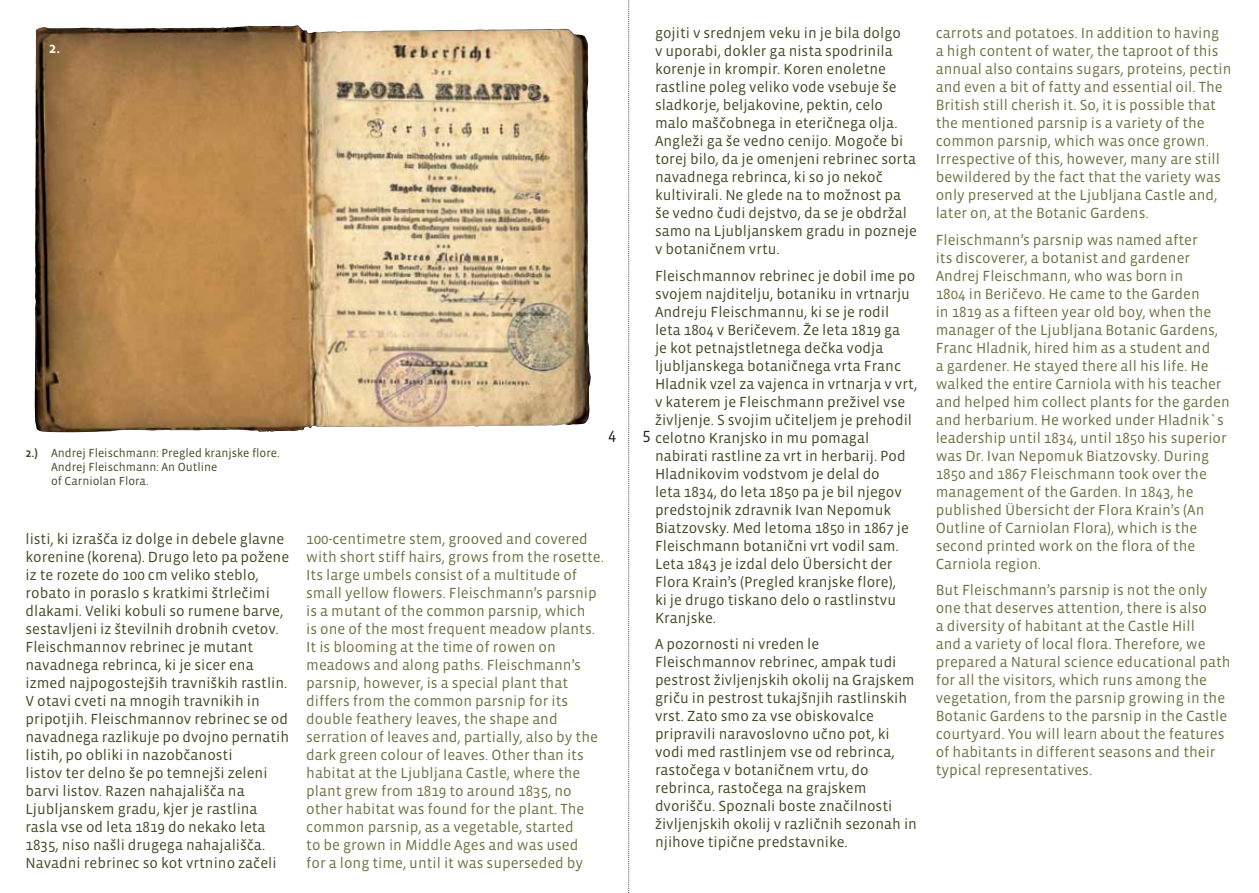
<style>
.page{position:relative;width:1259px;height:893px;background:#fff}
.page>*{position:absolute;margin:0;border:0;box-sizing:border-box;transform-origin:0 0}
.t1{font:16.5px "Vista Sans OT";color:#231f20}
.t2{font:15px/18px "Vista Sans OT";color:#6f7141}
.t3{font:15px/18px "Vista Sans OT";color:#454924}
.t4{font:500 15px "Vista Sans OT";color:#fff}
.t5{font:12px/14.2px "Vista Sans OT";color:#454924}
.s1{font-size:16.5px;color:#231f20}
.s2{font-weight:500}
</style>
<div class="page">
<img style="left:35px;top:25px;width:556px;height:407px">
<svg style="left:628px;top:0;width:2px;height:893px"></svg>
<p class="t3" style="left:655px;top:25px;width:263px">gojiti v srednjem veku in je bila dolgo<br>v uporabi, dokler ga nista spodrinila korenje in krompir. Koren enoletne rastline poleg veliko vode vsebuje še sladkorje, beljakovine, pektin, celo malo maščobnega in eteričnega olja.<br>Angleži ga še vedno cenijo. Mogoče bi torej bilo, da je omenjeni rebrinec sorta navadnega rebrinca, ki so jo nekoč kultivirali. Ne glede na to možnost pa še vedno čudi dejstvo, da se je obdržal samo na Ljubljanskem gradu in pozneje v botaničnem vrtu.</p>
<p class="t3" style="left:655px;top:267px;width:264px">Fleischmannov rebrinec je dobil ime po svojem najditelju, botaniku in vrtnarju Andreju Fleischmannu, ki se je rodil leta 1804 v Beričevem. Že leta 1819 ga<br>je kot petnajstletnega dečka vodja ljubljanskega botaničnega vrta Franc Hladnik vzel za vajenca in vrtnarja v vrt, v katerem je Fleischmann preživel vse življenje. S svojim učiteljem je prehodil</p>
<p class="t3" style="left:655px;top:447px;width:255px">nabirati rastline za vrt in herbarij. Pod Hladnikovim vodstvom je delal do leta 1834, do leta 1850 pa je bil njegov predstojnik zdravnik Ivan Nepomuk Biatzovsky. Med letoma 1850 in 1867 je Fleischmann botanični vrt vodil sam.<br>Leta 1843 je izdal delo Übersicht der Flora Krain’s (Pregled kranjske flore), ki je drugo tiskano delo o rastlinstvu Kranjske.</p>
<p class="t3" style="left:655px;top:636px;width:263px">A pozornosti ni vreden le Fleischmannov rebrinec, ampak tudi pestrost življenjskih okolij na Grajskem griču in pestrost tukajšnjih rastlinskih vrst. Zato smo za vse obiskovalce pripravili naravoslovno učno pot, ki vodi med rastlinjem vse od rebrinca, rastočega v botaničnem vrtu, do rebrinca, rastočega na grajskem dvorišču. Spoznali boste značilnosti življenjskih okolij v različnih sezonah in njihove tipične predstavnike.</p>
<p class="t4" style="left:49px;top:40px;width:13px">2.</p>
<p class="t1" style="left:608px;top:428px;width:10px">4</p>
<p class="t3" style="left:642px;top:429px;width:228px"><span class="s1">5</span> celotno Kranjsko in mu pomagal</p>
<p class="t5" style="left:51px;top:446px;width:230px;text-indent:-26px"><span class="s2">2.)</span> Andrej Fleischmann: Pregled kranjske flore.<br>Andrej Fleischmann: An Outline<br>of Carniolan Flora.</p>
<p class="t3" style="left:26px;top:531px;width:265px">listi, ki izrašča iz dolge in debele glavne korenine (korena). Drugo leto pa požene iz te rozete do 100 cm veliko steblo, robato in poraslo s kratkimi štrlečimi dlakami. Veliki kobuli so rumene barve, sestavljeni iz številnih drobnih cvetov.<br>Fleischmannov rebrinec je mutant navadnega rebrinca, ki je sicer ena izmed najpogostejših travniških rastlin.<br>V otavi cveti na mnogih travnikih in pripotjih. Fleischmannov rebrinec se od navadnega razlikuje po dvojno pernatih listih, po obliki in nazobčanosti<br>listov ter delno še po temnejši zeleni barvi listov. Razen nahajališča na Ljubljanskem gradu, kjer je rastlina rasla vse od leta 1819 do nekako leta 1835, niso našli drugega nahajališča.<br>Navadni rebrinec so kot vrtnino začeli</p>
<p class="t2" style="left:306px;top:531px;width:299px">100-centimetre stem, grooved and covered with short stiff hairs, grows from the rosette.<br>Its large umbels consist of a multitude of small yellow flowers. Fleischmann’s parsnip is a mutant of the common parsnip, which<br>is one of the most frequent meadow plants.<br>It is blooming at the time of rowen on meadows and along paths. Fleischmann’s parsnip, however, is a special plant that differs from the common parsnip for its double feathery leaves, the shape and serration of leaves and, partially, also by the dark green colour of leaves. Other than its habitat at the Ljubljana Castle, where the plant grew from 1819 to around 1835, no other habitat was found for the plant. The common parsnip, as a vegetable, started<br>to be grown in Middle Ages and was used<br>for a long time, until it was superseded by</p>
<p class="t2" style="left:935px;top:25px;width:297px">carrots and potatoes. In addition to having<br>a high content of water, the taproot of this annual also contains sugars, proteins, pectin and even a bit of fatty and essential oil. The British still cherish it. So, it is possible that the mentioned parsnip is a variety of the common parsnip, which was once grown.<br>Irrespective of this, however, many are still bewildered by the fact that the variety was only preserved at the Ljubljana Castle and, later on, at the Botanic Gardens.</p>
<p class="t2" style="left:935px;top:231px;width:295px">Fleischmann’s parsnip was named after<br>its discoverer, a botanist and gardener Andrej Fleischmann, who was born in<br>1804 in Beričevo. He came to the Garden<br>in 1819 as a fifteen year old boy, when the manager of the Ljubljana Botanic Gardens, Franc Hladnik, hired him as a student and<br>a gardener. He stayed there all his life. He walked the entire Carniola with his teacher and helped him collect plants for the garden and herbarium. He worked under Hladnik`s leadership until 1834, until 1850 his superior was Dr. Ivan Nepomuk Biatzovsky. During 1850 and 1867 Fleischmann took over the management of the Garden. In 1843, he published Übersicht der Flora Krain’s (An Outline of Carniolan Flora), which is the second printed work on the flora of the Carniola region.</p>
<p class="t2" style="left:935px;top:582px;width:296px">But Fleischmann’s parsnip is not the only one that deserves attention, there is also<br>a diversity of habitant at the Castle Hill<br>and a variety of local flora. Therefore, we prepared a Natural science educational path for all the visitors, which runs among the vegetation, from the parsnip growing in the Botanic Gardens to the parsnip in the Castle courtyard. You will learn about the features of habitants in different seasons and their typical representatives.</p>
</div>
